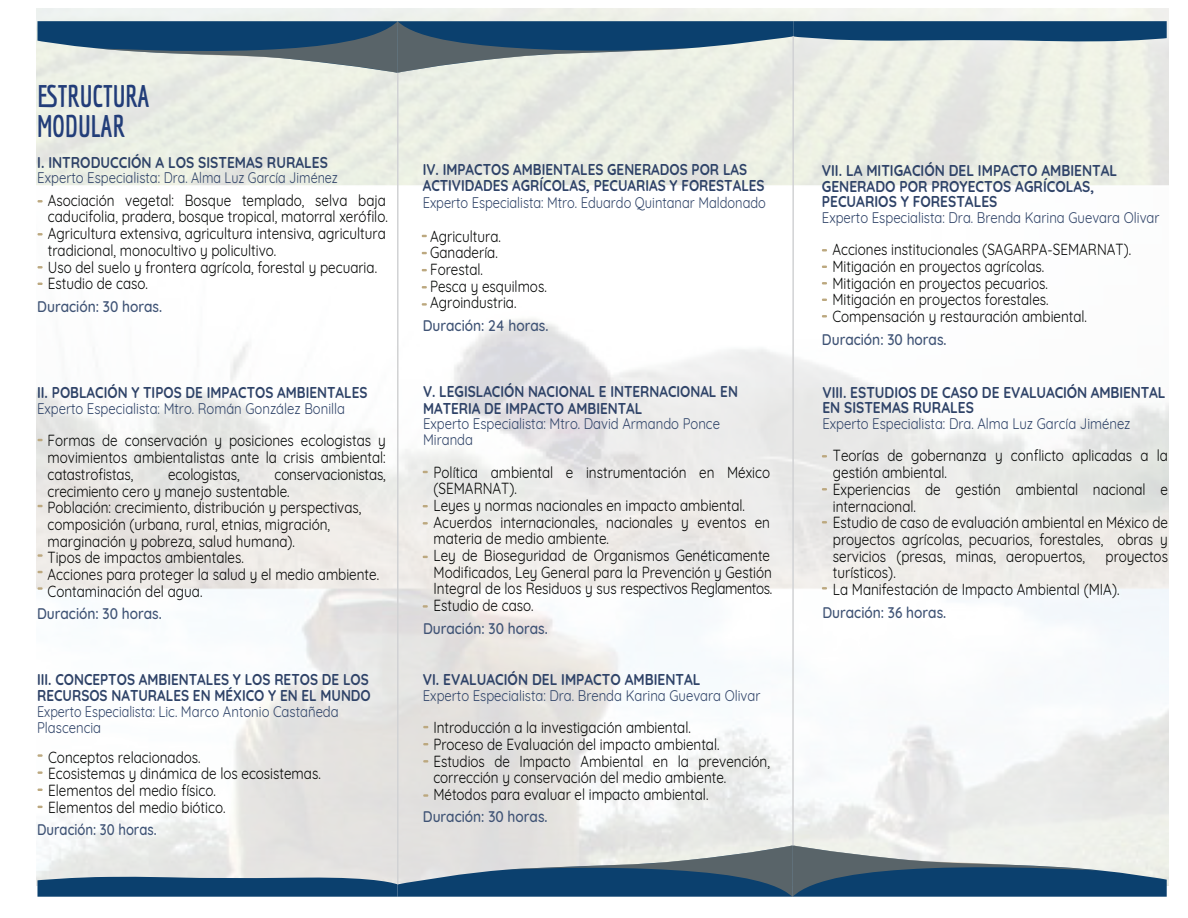
<style>
.page{position:relative;width:1188px;height:918px;background:#fff}
.page>*{position:absolute;margin:0;border:0;box-sizing:border-box;transform-origin:0 0}
.t1{font:700 30.45px/30px "Economica";color:#223d79;scale:.88 1}
.t2{font:15.75px/16.6px "Quicksand";color:#040504;scale:.86 1}
.t3{font:700 15.75px/15.8px "Quicksand";color:#2f4368;scale:.88 1}
.t4{font:700 15.75px/16.6px "Quicksand";color:#2f4368;scale:.86 1}
.t5{font:500 15.75px "Quicksand";color:#3f5375;scale:.88 1}
.t6{font:500 15.75px "Quicksand";color:#3f5375;scale:.84 1}
.t7{font:15px/15.8px "Quicksand";color:#2f4368;scale:.88 1}
.t8{font:15px/15.6px "Quicksand";color:#2f4368;scale:.84 1}
.t9{font:15px "Quicksand";color:#2f4368;scale:.86 1}
</style>
<div class="page">
<svg style="left:37px;top:754px;width:6px;height:3px"></svg>
<svg style="left:37px;top:771px;width:6px;height:3px"></svg>
<svg style="left:37px;top:788px;width:6px;height:3px"></svg>
<svg style="left:37px;top:805px;width:6px;height:4px"></svg>
<svg style="left:821px;top:249px;width:6px;height:3px"></svg>
<svg style="left:821px;top:265px;width:6px;height:3px"></svg>
<svg style="left:821px;top:282px;width:6px;height:3px"></svg>
<svg style="left:821px;top:298px;width:6px;height:3px"></svg>
<svg style="left:821px;top:315px;width:6px;height:3px"></svg>
<svg style="left:422px;top:725px;width:7px;height:4px"></svg>
<svg style="left:422px;top:742px;width:7px;height:4px"></svg>
<svg style="left:422px;top:759px;width:7px;height:4px"></svg>
<svg style="left:422px;top:794px;width:7px;height:3px"></svg>
<svg style="left:821px;top:454px;width:7px;height:4px"></svg>
<svg style="left:821px;top:487px;width:7px;height:4px"></svg>
<svg style="left:821px;top:520px;width:7px;height:4px"></svg>
<svg style="left:821px;top:586px;width:7px;height:4px"></svg>
<svg style="left:422px;top:470px;width:7px;height:4px"></svg>
<svg style="left:422px;top:504px;width:7px;height:4px"></svg>
<svg style="left:422px;top:521px;width:7px;height:4px"></svg>
<svg style="left:422px;top:555px;width:7px;height:4px"></svg>
<svg style="left:422px;top:604px;width:7px;height:4px"></svg>
<svg style="left:421px;top:234px;width:6px;height:4px"></svg>
<svg style="left:421px;top:251px;width:6px;height:4px"></svg>
<svg style="left:421px;top:268px;width:6px;height:4px"></svg>
<svg style="left:421px;top:286px;width:6px;height:3px"></svg>
<svg style="left:421px;top:303px;width:6px;height:3px"></svg>
<svg style="left:37px;top:438px;width:6px;height:4px"></svg>
<svg style="left:37px;top:504px;width:6px;height:4px"></svg>
<svg style="left:37px;top:554px;width:6px;height:3px"></svg>
<svg style="left:37px;top:570px;width:6px;height:4px"></svg>
<svg style="left:37px;top:587px;width:6px;height:3px"></svg>
<svg style="left:37px;top:200px;width:6px;height:3px"></svg>
<svg style="left:37px;top:233px;width:6px;height:3px"></svg>
<svg style="left:37px;top:266px;width:6px;height:3px"></svg>
<svg style="left:37px;top:282px;width:6px;height:3px"></svg>
<svg style="left:37px;top:845px;width:1130px;height:52px;background:#7991a4"></svg>
<svg style="left:37px;top:47px;width:1130px;height:26px;background:#c9cfcb"></svg>
<hr style="left:397px;top:73px;width:2px;height:811px;background:#d1d2d4">
<hr style="left:792px;top:36px;width:2px;height:809px;background:#d1d2d4">
<svg style="left:398px;top:8px;width:395px;height:39px;background:#62829b"></svg>
<svg style="left:793px;top:8px;width:376px;height:39px;background:#819bae"></svg>
<svg style="left:36px;top:8px;width:362px;height:39px;background:#5e809a"></svg>
<h1 class="t1" style="left:37px;top:81px;width:129px">ESTRUCTURA<br>MODULAR</h1>
<p class="t3" style="left:37px;top:153px;width:332px">I. INTRODUCCIÓN A LOS SISTEMAS RURALES</p>
<p class="t7" style="left:37px;top:169px;width:343px">Experto Especialista: Dra. Alma Luz García Jiménez</p>
<p class="t2" style="left:48px;top:190px;width:397px">Asociación vegetal: Bosque templado, selva baja caducifolia, pradera, bosque tropical, matorral xerófilo.<br>Agricultura extensiva, agricultura intensiva, agricultura tradicional, monocultivo y policultivo.<br>Uso del suelo y frontera agrícola, forestal y pecuaria.<br>Estudio de caso.</p>
<p class="t5" style="left:37px;top:293px;width:143px">Duración: 30 horas.</p>
<p class="t3" style="left:37px;top:384px;width:377px">II. POBLACIÓN Y TIPOS DE IMPACTOS AMBIENTALES</p>
<p class="t7" style="left:37px;top:399px;width:352px">Experto Especialista: Mtro. Román González Bonilla</p>
<p class="t2" style="left:48px;top:431px;width:395px;text-align:justify">Formas de conservación y posiciones ecologistas y movimientos ambientalistas ante la crisis ambiental: catastrofistas,</p>
<p class="t2" style="left:168px;top:464px;width:84px">ecologistas,</p>
<p class="t2" style="left:48px;top:464px;width:395px;text-indent:227px">conservacionistas, crecimiento cero y manejo sustentable.<br>Población: crecimiento, distribución y perspectivas, composición (urbana, rural, etnias, migración, marginación y pobreza, salud humana).<br>Tipos de impactos ambientales.<br>Acciones para proteger la salud y el medio ambiente.<br>Contaminación del agua.</p>
<p class="t5" style="left:37px;top:601px;width:143px">Duración: 30 horas.</p>
<p class="t4" style="left:37px;top:669px;width:390px">III. CONCEPTOS AMBIENTALES Y LOS RETOS DE LOS<br>RECURSOS NATURALES EN MÉXICO Y EN EL MUNDO</p>
<p class="t8" style="left:37px;top:702px;width:361px">Experto Especialista: Lic. Marco Antonio Castañeda<br>Plascencia</p>
<p class="t2" style="left:48px;top:747px;width:318px">Conceptos relacionados.<br>Ecosistemas y dinámica de los ecosistemas.<br>Elementos del medio físico.<br>Elementos del medio biótico.</p>
<p class="t6" style="left:37px;top:817px;width:144px">Duración: 30 horas.</p>
<p class="t4" style="left:423px;top:160px;width:399px">IV. IMPACTOS AMBIENTALES GENERADOS POR LAS<br>ACTIVIDADES AGRÍCOLAS, PECUARIAS Y FORESTALES</p>
<p class="t9" style="left:423px;top:191px;width:401px">Experto Especialista: Mtro. Eduardo Quintanar Maldonado</p>
<p class="t2" style="left:430px;top:226px;width:137px">Agricultura.<br>Ganadería.<br>Forestal.<br>Pesca y esquilmos.<br>Agroindustria.</p>
<p class="t5" style="left:423px;top:313px;width:144px">Duración: 24 horas.</p>
<p class="t4" style="left:423px;top:382px;width:368px">V. LEGISLACIÓN NACIONAL E INTERNACIONAL EN<br>MATERIA DE IMPACTO AMBIENTAL</p>
<p class="t7" style="left:423px;top:415px;width:339px">Experto Especialista: Mtro. David Armando Ponce<br>Miranda</p>
<p class="t2" style="left:434px;top:462px;width:395px">Política ambiental e instrumentación en México (SEMARNAT).<br>Leyes y normas nacionales en impacto ambiental.<br>Acuerdos internacionales, nacionales y eventos en materia de medio ambiente.<br>Ley de Bioseguridad de Organismos Genéticamente Modificados, Ley General para la Prevención y Gestión Integral de los Residuos y sus respectivos Reglamentos.<br>Estudio de caso.</p>
<p class="t5" style="left:423px;top:615px;width:143px">Duración: 30 horas.</p>
<p class="t3" style="left:423px;top:670px;width:317px">VI. EVALUACIÓN DEL IMPACTO AMBIENTAL</p>
<p class="t7" style="left:423px;top:686px;width:385px">Experto Especialista: Dra. Brenda Karina Guevara Olivar</p>
<p class="t2" style="left:433px;top:718px;width:393px">Introducción a la investigación ambiental.<br>Proceso de Evaluación del impacto ambiental.<br>Estudios de Impacto Ambiental en la prevención, corrección y conservación del medio ambiente.<br>Métodos para evaluar el impacto ambiental.</p>
<p class="t5" style="left:423px;top:804px;width:143px">Duración: 30 horas.</p>
<p class="t3" style="left:822px;top:161px;width:337px">VII. LA MITIGACIÓN DEL IMPACTO AMBIENTAL<br>GENERADO POR PROYECTOS AGRÍCOLAS,<br>PECUARIOS Y FORESTALES</p>
<p class="t7" style="left:822px;top:208px;width:385px">Experto Especialista: Dra. Brenda Karina Guevara Olivar</p>
<p class="t2" style="left:832px;top:240px;width:349px">Acciones institucionales (SAGARPA-SEMARNAT).<br>Mitigación en proyectos agrícolas.<br>Mitigación en proyectos pecuarios.<br>Mitigación en proyectos forestales.<br>Compensación y restauración ambiental.</p>
<p class="t5" style="left:822px;top:326px;width:143px">Duración: 30 horas.</p>
<p class="t3" style="left:822px;top:383px;width:391px">VIII. ESTUDIOS DE CASO DE EVALUACIÓN AMBIENTAL<br>EN SISTEMAS RURALES</p>
<p class="t7" style="left:822px;top:414px;width:352px">Experto Especialista: Dra. Alma Luz García Jiménez</p>
<p class="t2" style="left:833px;top:446px;width:391px">Teorías de gobernanza y conflicto aplicadas a la gestión ambiental.<br>Experiencias de gestión ambiental nacional e internacional.<br>Estudio de caso de evaluación ambiental en México de proyectos agrícolas, pecuarios, forestales, obras y servicios (presas, minas, aeropuertos,</p>
<p class="t2" style="left:1106px;top:546px;width:74px">proyectos</p>
<p class="t2" style="left:833px;top:563px;width:335px">turísticos).<br>La Manifestación de Impacto Ambiental (MIA).</p>
<p class="t5" style="left:822px;top:599px;width:142px">Duración: 36 horas.</p>
</div>
